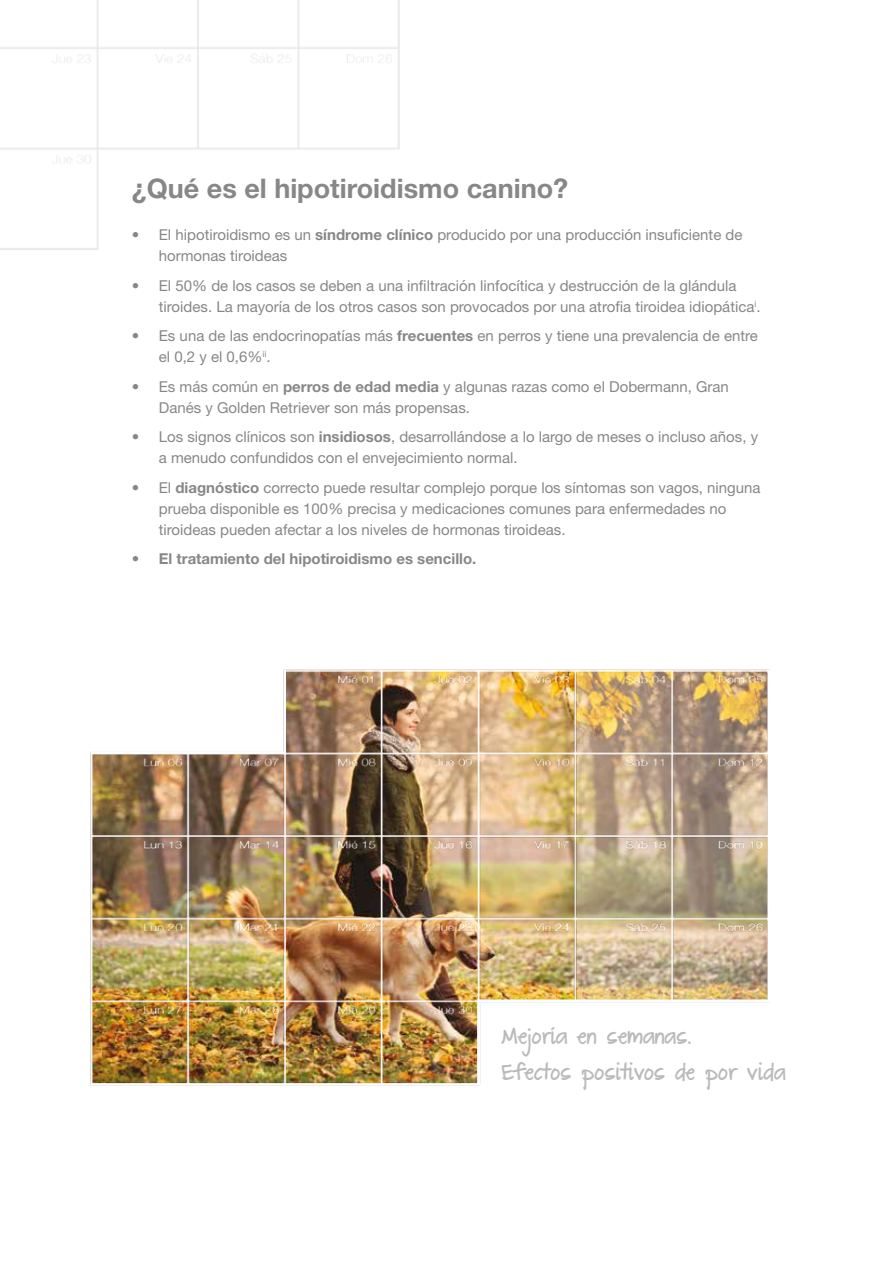
<style>
.page{position:relative;width:893px;height:1263px;background:#fff}
.page>*{position:absolute;margin:0;border:0;box-sizing:border-box;transform-origin:0 0}
.t1{font:700 27px "Helvetica Neue LT Std";color:#878787}
.t2{font:700 20.25px/36px "The Great Escape";color:#bababa}
.t3{font:15px/21px "Helvetica Neue LT Std";color:#878787}
.t4{font:700 15px "Helvetica Neue LT Std";color:#878787}
.s1{font-weight:700}
</style>
<div class="page">
<img style="left:0;top:0;width:400px;height:250px">
<img style="left:90px;top:669px;width:680px;height:417px">
<h1 class="t1" style="left:132px;top:172px;width:438px">¿Qué es el hipotiroidismo canino?</h1>
<p class="t3" style="left:159px;top:224px;width:585px;text-indent:-27px">• El hipotiroidismo es un <span class="s1">síndrome clínico</span> producido por una producción insuficiente de hormonas tiroideas</p>
<p class="t3" style="left:159px;top:275px;width:603px;text-indent:-27px">• El 50% de los casos se deben a una infiltración linfocítica y destrucción de la glándula tiroides. La mayoría de los otros casos son provocados por una atrofia tiroidea idiopática<sup>i</sup>.</p>
<p class="t3" style="left:159px;top:325px;width:601px;text-indent:-27px">• Es una de las endocrinopatías más <span class="s1">frecuentes</span> en perros y tiene una prevalencia de entre el 0,2 y el 0,6%<sup>ii</sup>.</p>
<p class="t3" style="left:159px;top:376px;width:572px;text-indent:-27px">• Es más común en <span class="s1">perros de edad media</span> y algunas razas como el Dobermann, Gran<br>Danés y Golden Retriever son más propensas.</p>
<p class="t3" style="left:159px;top:426px;width:601px;text-indent:-27px">• Los signos clínicos son <span class="s1">insidiosos</span>, desarrollándose a lo largo de meses o incluso años, y a menudo confundidos con el envejecimiento normal.</p>
<p class="t3" style="left:159px;top:477px;width:603px;text-indent:-27px">• El <span class="s1">diagnóstico</span> correcto puede resultar complejo porque los síntomas son vagos, ninguna prueba disponible es 100% precisa y medicaciones comunes para enfermedades no tiroideas pueden afectar a los niveles de hormonas tiroideas.</p>
<p class="t4" style="left:132px;top:550px;width:346px">• El tratamiento del hipotiroidismo es sencillo.</p>
<h2 class="t2" style="left:502px;top:1019px;width:285px">Mejoría en semanas.<br>Efectos positivos de por vida</h2>
</div>
